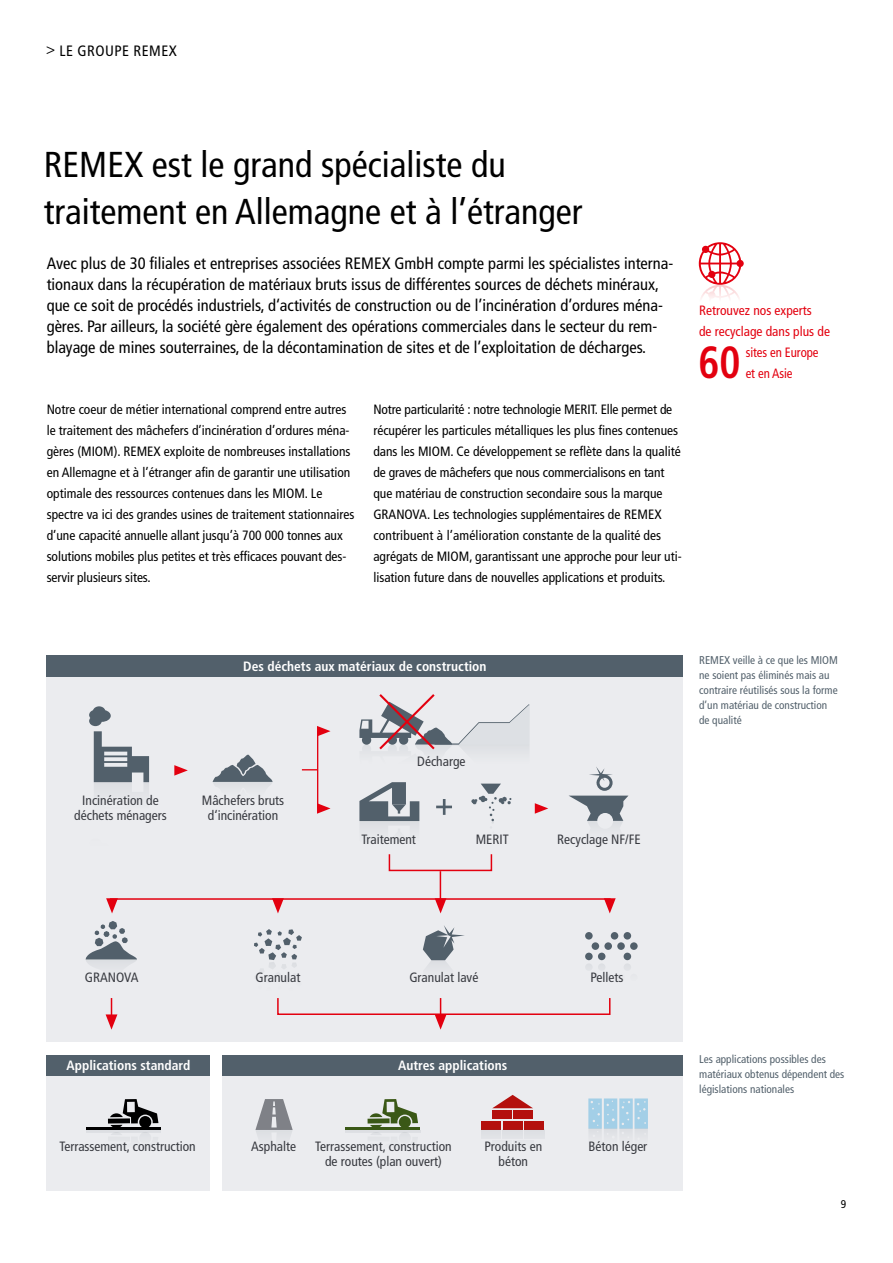
<style>
.page{position:relative;width:893px;height:1263px;background:#fff}
.page>*{position:absolute;margin:0;border:0;box-sizing:border-box;transform-origin:0 0}
.t1{font:700 condensed 45px "Frutiger LT Pro";color:#e3000f;scale:.9 1}
.t2{font:condensed 36px/47.2px "Frutiger LT Pro";color:#000}
.t3{font:condensed 16.5px/21px "Frutiger LT Pro";color:#000}
.t4{font:condensed 15px "Frutiger LT Pro";letter-spacing:.03em;color:#000}
.t5{font:condensed 13.5px/21px "Frutiger LT Pro";color:#000}
.t6{font:condensed 13.5px/15px "Frutiger LT Pro";color:#383a40;text-align:center}
.t7{font:700 condensed 13.5px "Frutiger LT Pro";color:#fff}
.t8{font:condensed 13.5px/21px "Frutiger LT Pro";color:#e3000f}
.t9{font:condensed 13.5px/21px "Frutiger LT Pro";color:#e3000f;scale:.95 1}
.t10{font:condensed 11.25px/15px "Frutiger LT Pro";color:#52606b}
.t11{font:condensed 11.25px "Frutiger LT Pro";color:#000}
</style>
<div class="page">
<div style="left:223px;top:1074px;width:460px;height:117px;background:#ebecef"></div>
<svg style="left:255px;top:1099px;width:38px;height:37px"></svg>
<svg style="left:588px;top:1098px;width:60px;height:36px"></svg>
<div style="left:47px;top:1073px;width:163px;height:118px;background:#ebecef"></div>
<div style="left:47px;top:666px;width:636px;height:376px;background:#ebecef"></div>
<div style="left:47px;top:656px;width:636px;height:21px;background:#52606b"></div>
<div style="left:223px;top:1055px;width:460px;height:21px;background:#52606b"></div>
<div style="left:47px;top:1055px;width:163px;height:21px;background:#52606b"></div>
<svg style="left:174px;top:765px;width:14px;height:11px"></svg>
<svg style="left:317px;top:726px;width:13px;height:10px"></svg>
<svg style="left:317px;top:803px;width:13px;height:11px"></svg>
<hr style="left:317px;top:731px;width:1px;height:77px;background:#e3000f">
<svg style="left:302px;top:769px;width:15px;height:1px"></svg>
<svg style="left:604px;top:898px;width:12px;height:15px"></svg>
<svg style="left:106px;top:898px;width:12px;height:15px"></svg>
<svg style="left:272px;top:900px;width:12px;height:13px"></svg>
<hr style="left:110px;top:898px;width:501px;height:2px;background:#e3000f">
<div style="left:277px;top:997px;width:333px;height:18px;border:2px solid #e3000f"></div>
<div style="left:389px;top:853px;width:103px;height:18px;border:2px solid #e3000f"></div>
<svg style="left:435px;top:871px;width:11px;height:42px"></svg>
<svg style="left:89px;top:706px;width:60px;height:84px"></svg>
<svg style="left:86px;top:921px;width:51px;height:109px"></svg>
<hr style="left:86px;top:1128px;width:75px;height:2px;background:#000">
<hr style="left:86px;top:1130px;width:75px;height:2px;background:#dcdee2">
<svg style="left:108px;top:1099px;width:50px;height:37px"></svg>
<hr style="left:346px;top:1128px;width:74px;height:2px;background:#3a5816">
<div style="left:368px;top:1118px;width:22px;height:5px;background:#3a5816"></div>
<hr style="left:346px;top:1130px;width:74px;height:2px;background:#dcdee2">
<div style="left:368px;top:1136px;width:22px;height:5px;background:#e3e4e8"></div>
<svg style="left:370px;top:1099px;width:48px;height:37px"></svg>
<svg style="left:254px;top:929px;width:48px;height:41px"></svg>
<svg style="left:423px;top:925px;width:42px;height:105px"></svg>
<div style="left:585px;top:953px;width:8px;height:7px;background:#52606b;border-radius:50%"></div>
<div style="left:598px;top:953px;width:7px;height:7px;background:#52606b;border-radius:50%"></div>
<div style="left:624px;top:953px;width:7px;height:7px;background:#52606b;border-radius:50%"></div>
<div style="left:592px;top:942px;width:7px;height:8px;background:#52606b;border-radius:50%"></div>
<div style="left:604px;top:942px;width:8px;height:8px;background:#52606b;border-radius:50%"></div>
<div style="left:617px;top:942px;width:8px;height:8px;background:#52606b;border-radius:50%"></div>
<div style="left:630px;top:942px;width:8px;height:8px;background:#52606b;border-radius:50%"></div>
<div style="left:585px;top:932px;width:8px;height:7px;background:#52606b;border-radius:50%"></div>
<div style="left:611px;top:932px;width:7px;height:7px;background:#52606b;border-radius:50%"></div>
<div style="left:624px;top:932px;width:7px;height:7px;background:#52606b;border-radius:50%"></div>
<svg style="left:586px;top:964px;width:45px;height:4px"></svg>
<svg style="left:569px;top:767px;width:59px;height:60px"></svg>
<svg style="left:213px;top:755px;width:60px;height:31px"></svg>
<div style="left:481px;top:1121px;width:19px;height:9px;background:#b4100d"></div>
<div style="left:503px;top:1121px;width:19px;height:9px;background:#b4100d"></div>
<div style="left:525px;top:1121px;width:19px;height:9px;background:#b4100d"></div>
<div style="left:492px;top:1110px;width:20px;height:9px;background:#b4100d"></div>
<div style="left:514px;top:1110px;width:19px;height:9px;background:#b4100d"></div>
<svg style="left:493px;top:1095px;width:40px;height:13px"></svg>
<div style="left:481px;top:1130px;width:19px;height:8px;background:#dee0e4"></div>
<div style="left:503px;top:1130px;width:19px;height:8px;background:#dee0e4"></div>
<div style="left:525px;top:1130px;width:19px;height:8px;background:#dee0e4"></div>
<div style="left:492px;top:1140px;width:20px;height:9px;background:#e6e8eb"></div>
<div style="left:514px;top:1140px;width:19px;height:9px;background:#e6e8eb"></div>
<svg style="left:359px;top:694px;width:189px;height:166px"></svg>
<svg style="left:699px;top:242px;width:45px;height:57px"></svg>
<p class="t4" style="left:46px;top:42px;width:132px">&gt; LE GROUPE REMEX</p>
<h2 class="t2" style="left:44px;top:141px;width:540px">REMEX est le grand spécialiste du traitement en Allemagne et à l’étranger</h2>
<p class="t3" style="left:47px;top:253px;width:628px">Avec plus de 30 filiales et entreprises associées REMEX GmbH compte parmi les spécialistes interna&shy;tionaux dans la récupération de matériaux bruts issus de différentes sources de déchets minéraux, que ce soit de procédés industriels, d‘activités de construction ou de l’incinération d’ordures ména&shy;gères. Par ailleurs, la société gère également des opérations commerciales dans le secteur du rem&shy;blayage de mines souterraines, de la décontamination de sites et de l’exploitation de décharges.</p>
<p class="t5" style="left:47px;top:399px;width:309px">Notre coeur de métier international comprend entre autres le traitement des mâchefers d’incinération d’ordures ména&shy;gères (MIOM). REMEX exploite de nombreuses installations en Allemagne et à l’étranger afin de garantir une utilisation optimale des ressources contenues dans les MIOM. Le spectre va ici des grandes usines de traitement stationnaires d’une capacité annuelle allant jusqu’à 700 000 tonnes aux solutions mobiles plus petites et très efficaces pouvant des&shy;servir plusieurs sites.</p>
<p class="t5" style="left:373px;top:399px;width:310px">Notre particularité : notre technologie MERIT. Elle permet de récupérer les particules métalliques les plus fines contenues dans les MIOM. Ce développement se reflète dans la qualité de graves de mâchefers que nous commercialisons en tant que matériau de construction secondaire sous la marque GRANOVA. Les technologies supplémentaires de REMEX contribuent à l’amélioration constante de la qualité des agrégats de MIOM, garantissant une approche pour leur uti&shy;lisation future dans de nouvelles applications et produits.</p>
<p class="t8" style="left:699px;top:300px;width:132px">Retrouvez nos experts<br>de recyclage dans plus de</p>
<h1 class="t1" style="left:698px;top:336px;width:48px">60</h1>
<p class="t9" style="left:746px;top:342px;width:78px">sites en Europe et en Asie</p>
<p class="t7" style="left:243px;top:658px;width:245px">Des déchets aux matériaux de construction</p>
<p class="t6" style="left:74px;top:793px;width:94px">Incinération de déchets ménagers</p>
<p class="t6" style="left:202px;top:793px;width:84px">Mâchefers bruts d‘incinération</p>
<p class="t6" style="left:417px;top:754px;width:50px">Décharge</p>
<p class="t6" style="left:361px;top:832px;width:56px">Traitement</p>
<p class="t6" style="left:476px;top:832px;width:35px">MERIT</p>
<p class="t6" style="left:557px;top:832px;width:85px">Recyclage NF/FE</p>
<p class="t10" style="left:699px;top:652px;width:140px">REMEX veille à ce que les MIOM ne soient pas éliminés mais au contraire réutilisés sous la forme d’un matériau de construction de qualité</p>
<p class="t6" style="left:85px;top:970px;width:55px">GRANOVA</p>
<p class="t6" style="left:256px;top:970px;width:46px">Granulat</p>
<p class="t6" style="left:409px;top:970px;width:70px">Granulat lavé</p>
<p class="t6" style="left:590px;top:970px;width:34px">Pellets</p>
<p class="t7" style="left:67px;top:1058px;width:125px">Applications standard</p>
<p class="t7" style="left:398px;top:1058px;width:111px">Autres applications</p>
<p class="t6" style="left:59px;top:1139px;width:138px">Terrassement, construction</p>
<p class="t6" style="left:315px;top:1139px;width:138px">Terrassement, construction</p>
<p class="t6" style="left:589px;top:1139px;width:60px">Béton léger</p>
<p class="t6" style="left:325px;top:1154px;width:118px">de routes (plan ouvert)</p>
<p class="t6" style="left:251px;top:1139px;width:46px">Asphalte</p>
<p class="t6" style="left:484px;top:1139px;width:59px">Produits en béton</p>
<p class="t10" style="left:699px;top:1051px;width:147px">Les applications possibles des matériaux obtenus dépendent des législations nationales</p>
<p class="t11" style="left:841px;top:1198px;width:7px">9</p>
</div>
